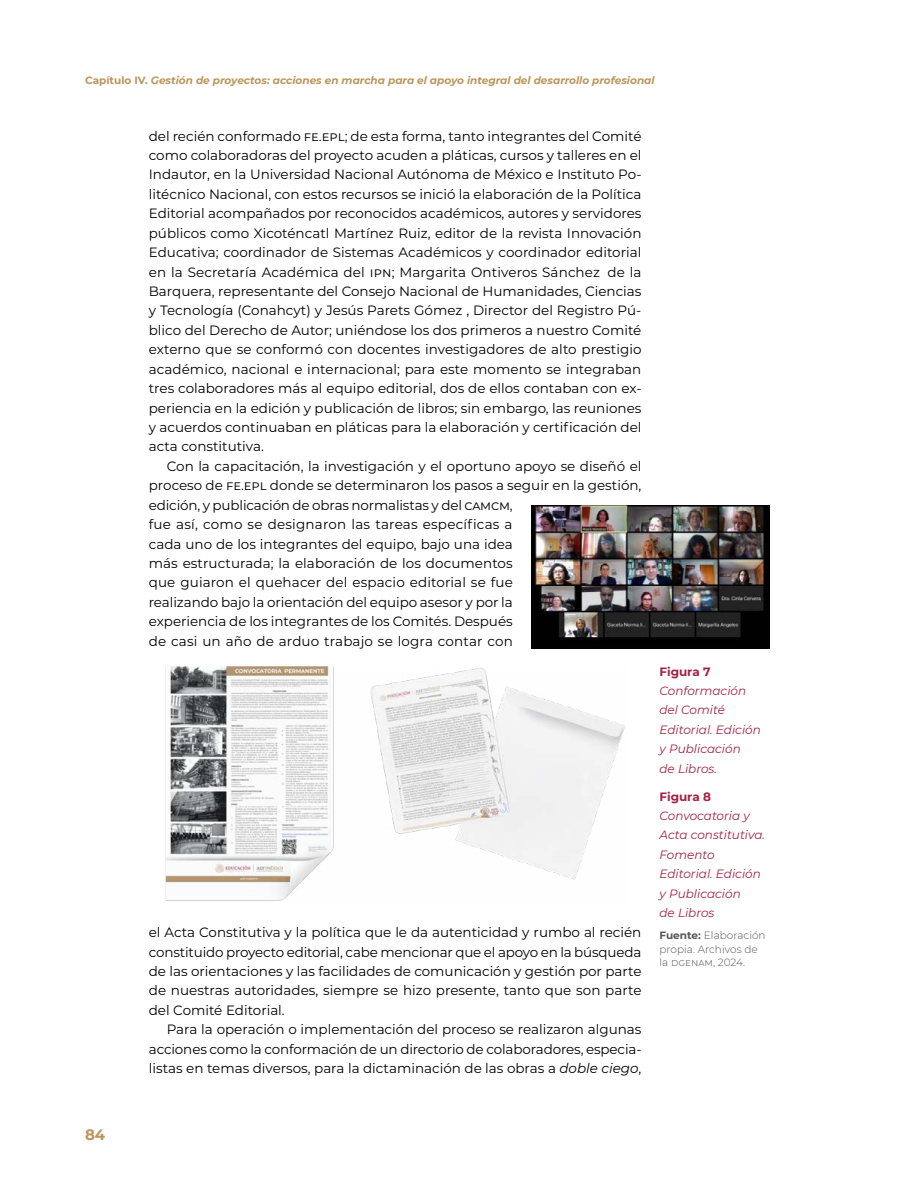
<style>
.page{position:relative;width:918px;height:1188px;background:#fff}
.page>*{position:absolute;margin:0;border:0;box-sizing:border-box;transform-origin:0 0}
.t1{font:700 15px "Montserrat";color:#bc955c}
.t2{font:13.5px/19.5px "Montserrat";color:#000;text-align:justify}
.t3{font:italic 12px/19.5px "Montserrat";color:#a12242}
.t4{font:700 12px "Montserrat";color:#a12242}
.t5{font:italic 700 10.5px "Montserrat";color:#bc955b}
.t6{font:300 10.5px/13.5px "Montserrat";color:#575756}
.s1{font-style:normal}
.s2{font-style:italic}
.s3{font-weight:700}
</style>
<div class="page">
<img style="left:531px;top:505px;width:238px;height:144px">
<img style="left:165px;top:666px;width:460px;height:235px">
<p class="t5" style="left:85px;top:73px;width:571px"><span class="s1">Capítulo IV.</span> Gestión de proyectos: acciones en marcha para el apoyo integral del desarrollo profesional</p>
<p class="t1" style="left:85px;top:1124px;width:22px">84</p>
<p class="t2" style="left:149px;top:126px;width:494px">del recién conformado fe.epl; de esta forma, tanto integrantes del Comité como colaboradoras del proyecto acuden a pláticas, cursos y talleres en el Indautor, en la Universidad Nacional Autónoma de México e Instituto Po&shy;litécnico Nacional, con estos recursos se inició la elaboración de la Política Editorial acompañados por reconocidos académicos, autores y servidores públicos como Xicoténcatl Martínez Ruiz, editor de la revista Innovación Educativa; coordinador de Sistemas Académicos y coordinador editorial en la Secretaría Académica del ipn; Margarita Ontiveros Sánchez de la Barquera, representante del Consejo Nacional de Humanidades, Ciencias y Tecnología (Conahcyt) y Jesús Parets Gómez , Director del Registro Pú&shy;blico del Derecho de Autor; uniéndose los dos primeros a nuestro Comité externo que se conformó con docentes investigadores de alto prestigio académico, nacional e internacional; para este momento se integraban tres colaboradores más al equipo editorial, dos de ellos contaban con ex&shy;periencia en la edición y publicación de libros; sin embargo, las reuniones y acuerdos continuaban en pláticas para la elaboración y certificación del acta constitutiva.</p>
<p class="t2" style="left:149px;top:456px;width:494px;text-align:left;text-indent:18px">Con la capacitación, la investigación y el oportuno apoyo se diseñó el proceso de fe.epl donde se determinaron los pasos a seguir en la gestión, edición, y publicación de obras normalistas y del camcm,<br>fue así, como se designaron las tareas específicas a<br>cada uno de los integrantes del equipo, bajo una idea<br>más estructurada; la elaboración de los documentos<br>que guiaron el quehacer del espacio editorial se fue<br>realizando bajo la orientación del equipo asesor y por la<br>experiencia de los integrantes de los Comités. Después<br>de casi un año de arduo trabajo se logra contar con</p>
<p class="t2" style="left:149px;top:922px;width:494px">el Acta Constitutiva y la política que le da autenticidad y rumbo al recién constituido proyecto editorial, cabe mencionar que el apoyo en la búsqueda de las orientaciones y las facilidades de comunicación y gestión por parte de nuestras autoridades, siempre se hizo presente, tanto que son parte del Comité Editorial.</p>
<p class="t2" style="left:149px;top:1019px;width:494px;text-indent:18px">Para la operación o implementación del proceso se realizaron algunas acciones como la conformación de un directorio de colaboradores, especia&shy;listas en temas diversos, para la dictaminación de las obras a <span class="s2">doble ciego</span>,</p>
<p class="t4" style="left:660px;top:663px;width:53px">Figura 7</p>
<p class="t3" style="left:660px;top:681px;width:103px">Conformación del Comité<br>Editorial. Edición y Publicación<br>de Libros.</p>
<p class="t4" style="left:660px;top:788px;width:53px">Figura 8</p>
<p class="t3" style="left:660px;top:806px;width:107px">Convocatoria y<br>Acta constitutiva.<br>Fomento<br>Editorial. Edición y Publicación<br>de Libros</p>
<p class="t6" style="left:660px;top:928px;width:108px"><span class="s3">Fuente:</span> Elaboración propia. Archivos de la dgenam, 2024.</p>
</div>
